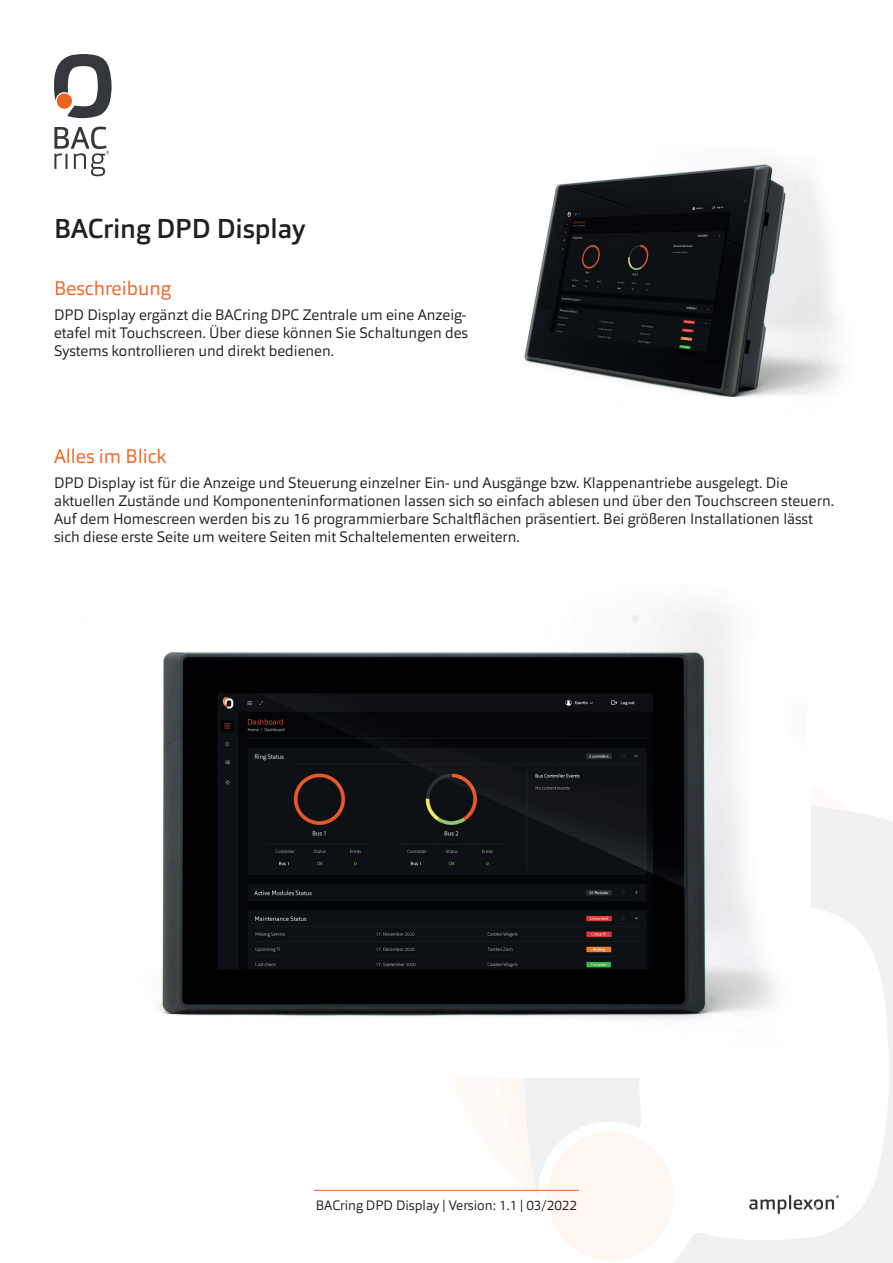
<style>
.page{position:relative;width:893px;height:1263px;background:#fff}
.page>*{position:absolute;margin:0;border:0;box-sizing:border-box;transform-origin:0 0}
.t1{font:500 27px "Orgon Plan";color:#231f20}
.t2{font:19.5px "Orgon Plan";color:#f26221}
.t3{font:15px/18px "Orgon Plan";color:#231f20;text-align:justify}
.t4{font:13.5px "Orgon Plan";color:#231f20}
</style>
<div class="page">
<svg style="left:437px;top:1078px;width:84px;height:112px"></svg>
<svg style="left:521px;top:806px;width:372px;height:457px"></svg>
<svg style="left:54px;top:54px;width:58px;height:65px"></svg>
<svg style="left:54px;top:127px;width:55px;height:49px"></svg>
<hr style="left:314px;top:1190px;width:265px;height:1px;background:#f26221">
<svg style="left:749px;top:1195px;width:90px;height:19px"></svg>
<img style="left:524px;top:161px;width:317px;height:241px">
<img style="left:157px;top:603px;width:654px;height:474px">
<h1 class="t1" style="left:54px;top:212px;width:253px">BACring DPD Display</h1>
<h2 class="t2" style="left:54px;top:276px;width:118px">Beschreibung</h2>
<p class="t3" style="left:54px;top:305px;width:416px">DPD Display ergänzt die BACring DPC Zentrale um eine Anzeig&shy;etafel mit Touchscreen. Über diese können Sie Schaltungen des Systems kontrollieren und direkt bedienen.</p>
<h2 class="t2" style="left:54px;top:444px;width:114px">Alles im Blick</h2>
<p class="t3" style="left:54px;top:473px;width:782px;text-align:left">DPD Display ist für die Anzeige und Steuerung einzelner Ein- und Ausgänge bzw. Klappenantriebe ausgelegt. Die aktuellen Zustände und Komponenteninformationen lassen sich so einfach ablesen und über den Touchscreen steuern.<br>Auf dem Homescreen werden bis zu 16 programmierbare Schaltflächen präsentiert. Bei größeren Installationen lässt sich diese erste Seite um weitere Seiten mit Schaltelementen erweitern.</p>
<p class="t4" style="left:316px;top:1196px;width:263px">BACring DPD Display | Version: 1.1 | 03/2022</p>
</div>
